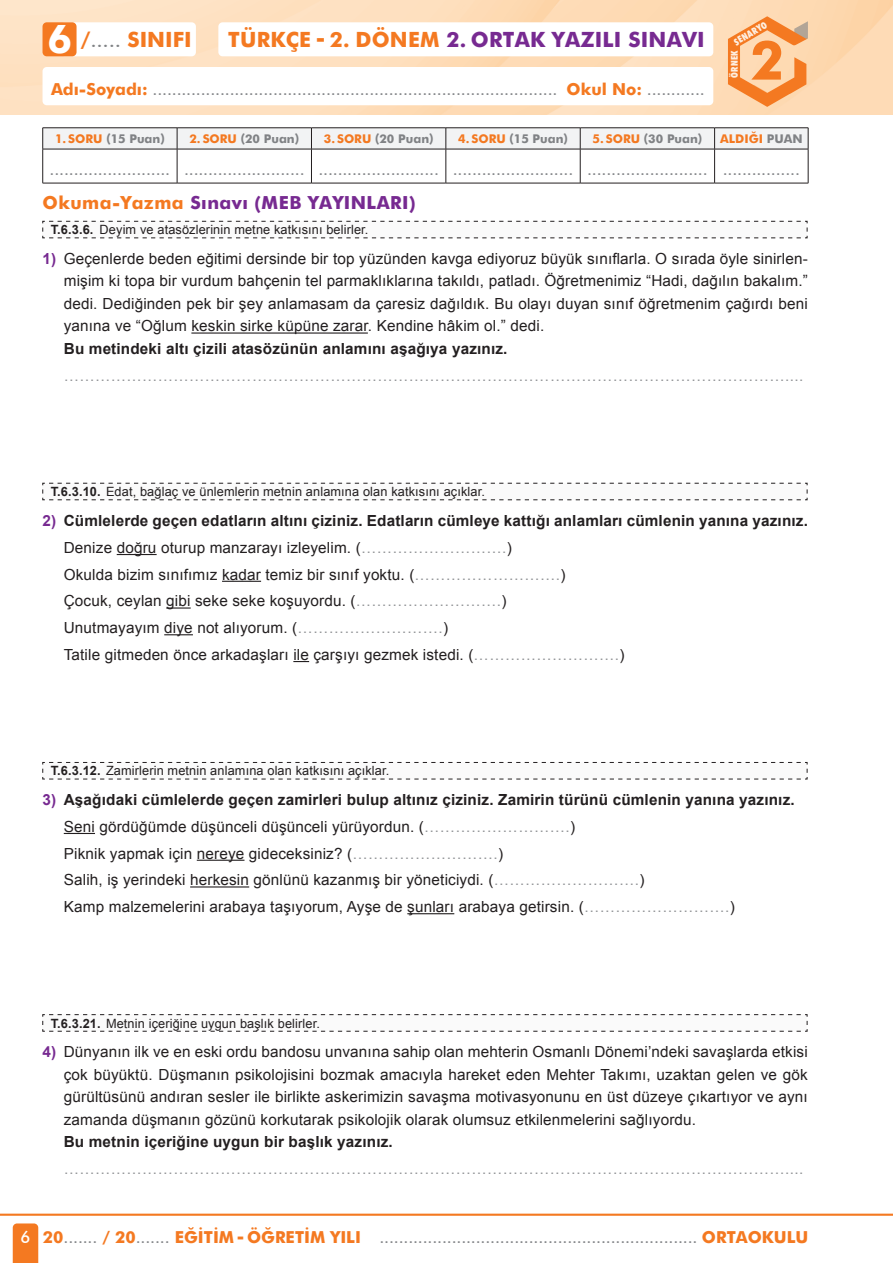
<style>
.page{position:relative;width:893px;height:1263px;background:#fff}
.page>*{position:absolute;margin:0;border:0;box-sizing:border-box;transform-origin:0 0}
.t1{font:700 54px "Futura BT";color:#f47921}
.t2{font:700 21px "Futura BT";letter-spacing:.01em;color:#772a91}
.t3{font:700 21px "Futura BT";color:#f47921}
.t4{font:700 18px "Futura BT";letter-spacing:.025em;color:#772a91}
.t5{font:500 16.5px "Futura BT";color:#808285}
.t6{font:15.3px/26.7px "Arial";letter-spacing:.01em;color:#231f20;text-align:justify}
.t7{font:15.3px "Arial";color:#939598}
.t8{font:700 15.3px "Arial";letter-spacing:.01em;color:#231f20}
.t9{font:12.75px "Arial";letter-spacing:.01em;color:#231f20}
.t10{font:700 12px "Futura BT";color:#808285}
.t11{font:700 12px "Futura BT";color:#f47921}
.t12{font:800 condensed 9px "Futura";letter-spacing:.025em;color:#feefe1}
.s1{font-size:39px;color:#fff}
.s2{font-weight:500;color:#808285}
.s3{color:#f47921}
.s4{font-weight:700;color:#f47921}
.s5{color:#808285}
.s6{font-weight:700}
.s7{font-weight:700;color:#772a91}
.s8{color:#939598}
.s9{color:#fff}
</style>
<div class="page">
<img style="left:0;top:0;width:893px;height:115px">
<svg style="left:728px;top:16px;width:80px;height:91px;background:#f8b77f"></svg>
<div style="left:218px;top:22px;width:495px;height:34px;background:#fff;border-radius:4px"></div>
<div style="left:60px;top:22px;width:136px;height:34px;background:#fff;border-radius:4px"></div>
<div style="left:43px;top:22px;width:34px;height:34px;background:#f47921;border-radius:4px"></div>
<div style="left:43px;top:67px;width:670px;height:38px;background:#fff;border-radius:4px"></div>
<hr style="left:0;top:1213px;width:893px;height:3px;background:#f47921">
<svg style="left:13px;top:1223px;width:25px;height:40px"></svg>
<svg style="left:42px;top:221px;width:766px;height:18px"></svg>
<hr style="left:191px;top:332px;width:177px;height:2px;background:#231f20">
<svg style="left:42px;top:483px;width:766px;height:17px"></svg>
<hr style="left:117px;top:554px;width:40px;height:1px;background:#231f20">
<hr style="left:222px;top:581px;width:39px;height:1px;background:#231f20">
<hr style="left:166px;top:607px;width:25px;height:2px;background:#231f20">
<svg style="left:164px;top:634px;width:29px;height:1px"></svg>
<svg style="left:293px;top:661px;width:16px;height:1px"></svg>
<svg style="left:42px;top:762px;width:766px;height:18px"></svg>
<hr style="left:64px;top:833px;width:31px;height:1px;background:#231f20">
<hr style="left:197px;top:860px;width:47px;height:1px;background:#231f20">
<hr style="left:190px;top:886px;width:59px;height:1px;background:#231f20">
<hr style="left:407px;top:913px;width:47px;height:1px;background:#231f20">
<svg style="left:42px;top:1014px;width:766px;height:18px"></svg>
<svg style="left:42px;top:128px;width:767px;height:21px"></svg>
<hr style="left:43px;top:149px;width:134px;height:1px;background:#231f20">
<hr style="left:42px;top:149px;width:1px;height:34px;background:#231f20">
<hr style="left:177px;top:149px;width:134px;height:1px;background:#231f20">
<hr style="left:177px;top:149px;width:1px;height:34px;background:#231f20">
<hr style="left:311px;top:149px;width:135px;height:1px;background:#231f20">
<hr style="left:311px;top:149px;width:1px;height:34px;background:#231f20">
<hr style="left:446px;top:149px;width:134px;height:1px;background:#231f20">
<hr style="left:446px;top:149px;width:1px;height:34px;background:#231f20">
<hr style="left:580px;top:149px;width:135px;height:1px;background:#231f20">
<hr style="left:580px;top:149px;width:1px;height:34px;background:#231f20">
<hr style="left:715px;top:149px;width:93px;height:1px;background:#231f20">
<hr style="left:714px;top:149px;width:1px;height:34px;background:#231f20">
<hr style="left:808px;top:149px;width:1px;height:34px;background:#231f20">
<hr style="left:43px;top:183px;width:134px;height:1px;background:#231f20">
<hr style="left:177px;top:183px;width:134px;height:1px;background:#231f20">
<hr style="left:311px;top:183px;width:135px;height:1px;background:#231f20">
<hr style="left:446px;top:183px;width:134px;height:1px;background:#231f20">
<hr style="left:580px;top:183px;width:135px;height:1px;background:#231f20">
<hr style="left:715px;top:183px;width:93px;height:1px;background:#231f20">
<h2 class="t3" style="left:47px;top:26px;width:146px"><span class="s1">6</span> /<span class="s2">.....</span> SINIFI</h2>
<h2 class="t2" style="left:228px;top:26px;width:478px"><span class="s3">TÜRKÇE - 2. DÖNEM</span> 2. ORTAK YAZILI SINAVI</h2>
<p class="t5" style="left:51px;top:79px;width:655px"><span class="s4">Adı-Soyadı:</span> .................................................................................... <span class="s4">Okul No:</span> ............</p>
<p class="t12" style="left:732px;top:38px;width:38px;rotate:-31deg">SENARYO</p>
<h1 class="t1" style="left:750px;top:28px;width:35px">2</h1>
<p class="t12" style="left:728px;top:78px;width:29px;rotate:-90deg">ÖRNEK</p>
<p class="t10" style="left:55px;top:131px;width:111px"><span class="s3">1. SORU</span> (15 Puan)</p>
<p class="t10" style="left:189px;top:131px;width:111px"><span class="s3">2. SORU</span> (20 Puan)</p>
<p class="t10" style="left:324px;top:131px;width:111px"><span class="s3">3. SORU</span> (20 Puan)</p>
<p class="t10" style="left:458px;top:131px;width:111px"><span class="s3">4. SORU</span> (15 Puan)</p>
<p class="t10" style="left:593px;top:131px;width:111px"><span class="s3">5. SORU</span> (30 Puan)</p>
<p class="t11" style="left:720px;top:131px;width:84px">ALDIĞI <span class="s5">PUAN</span></p>
<p class="t5" style="left:50px;top:159px;width:752px">......................... ......................... ......................... ......................... ......................... ................</p>
<p class="t4" style="left:43px;top:191px;width:375px"><span class="s3">Okuma-Yazma</span> Sınavı (MEB YAYINLARI)</p>
<p class="t9" style="left:51px;top:221px;width:319px"><span class="s6">T.6.3.6.</span> Deyim ve atasözlerinin metne katkısını belirler.</p>
<p class="t6" style="left:64px;top:247px;width:746px;line-height:22.5px;text-indent:-21px"><span class="s7">1)</span> Geçenlerde beden eğitimi dersinde bir top yüzünden kavga ediyoruz büyük sınıflarla. O sırada öyle sinirlen&shy;mişim ki topa bir vurdum bahçenin tel parmaklıklarına takıldı, patladı. Öğretmenimiz “Hadi, dağılın bakalım.” dedi. Dediğinden pek bir şey anlamasam da çaresiz dağıldık. Bu olayı duyan sınıf öğretmenim çağırdı beni yanına ve “Oğlum keskin sirke küpüne zarar. Kendine hâkim ol.” dedi.</p>
<p class="t8" style="left:64px;top:338px;width:445px">Bu metindeki altı çizili atasözünün anlamını aşağıya yazınız.</p>
<p class="t7" style="left:64px;top:365px;width:741px">…………………………………………………………………………………………………………………………....</p>
<p class="t9" style="left:51px;top:483px;width:436px"><span class="s6">T.6.3.10.</span> Edat, bağlaç ve ünlemlerin metnin anlamına olan katkısını açıklar.</p>
<p class="t6" style="left:64px;top:508px;width:746px;text-align:left;text-indent:-21px"><span class="s7">2)</span> <span class="s6">Cümlelerde geçen edatların altını çiziniz. Edatların cümleye kattığı anlamları cümlenin yanına yazınız.<br></span>Denize doğru oturup manzarayı izleyelim. (<span class="s8">……………………….</span>)<br>Okulda bizim sınıfımız kadar temiz bir sınıf yoktu. (<span class="s8">……………………….</span>)<br>Çocuk, ceylan gibi seke seke koşuyordu. (<span class="s8">……………………….</span>)<br>Unutmayayım diye not alıyorum. (<span class="s8">……………………….</span>)<br>Tatile gitmeden önce arkadaşları ile çarşıyı gezmek istedi. (<span class="s8">……………………….</span>)</p>
<p class="t9" style="left:51px;top:762px;width:340px"><span class="s6">T.6.3.12.</span> Zamirlerin metnin anlamına olan katkısını açıklar.</p>
<p class="t6" style="left:64px;top:786px;width:732px;text-align:left;text-indent:-21px"><span class="s7">3)</span> <span class="s6">Aşağıdaki cümlelerde geçen zamirleri bulup altınız çiziniz. Zamirin türünü cümlenin yanına yazınız.<br></span>Seni gördüğümde düşünceli düşünceli yürüyordun. (<span class="s8">……………………….</span>)<br>Piknik yapmak için nereye gideceksiniz? (<span class="s8">……………………….</span>)<br>Salih, iş yerindeki herkesin gönlünü kazanmış bir yöneticiydi. (<span class="s8">……………………….</span>)<br>Kamp malzemelerini arabaya taşıyorum, Ayşe de şunları arabaya getirsin. (<span class="s8">……………………….</span>)</p>
<p class="t9" style="left:51px;top:1015px;width:271px"><span class="s6">T.6.3.21.</span> Metnin içeriğine uygun başlık belirler.</p>
<p class="t6" style="left:64px;top:1041px;width:746px;line-height:22.5px;text-indent:-21px"><span class="s7">4)</span> Dünyanın ilk ve en eski ordu bandosu unvanına sahip olan mehterin Osmanlı Dönemi’ndeki savaşlarda etkisi çok büyüktü. Düşmanın psikolojisini bozmak amacıyla hareket eden Mehter Takımı, uzaktan gelen ve gök gürültüsünü andıran sesler ile birlikte askerimizin savaşma motivasyonunu en üst düzeye çıkartıyor ve aynı zamanda düşmanın gözünü korkutarak psikolojik olarak olumsuz etkilenmelerini sağlıyordu.</p>
<p class="t8" style="left:64px;top:1132px;width:330px">Bu metnin içeriğine uygun bir başlık yazınız.</p>
<p class="t7" style="left:64px;top:1159px;width:741px">…………………………………………………………………………………………………………………………....</p>
<p class="t5" style="left:21px;top:1227px;width:789px"><span class="s9">6</span> <span class="s4">20</span>....... <span class="s4">/ 20</span>....... <span class="s4">EĞİTİM - ÖĞRETİM YILI</span> .................................................................. <span class="s4">ORTAOKULU</span></p>
</div>
